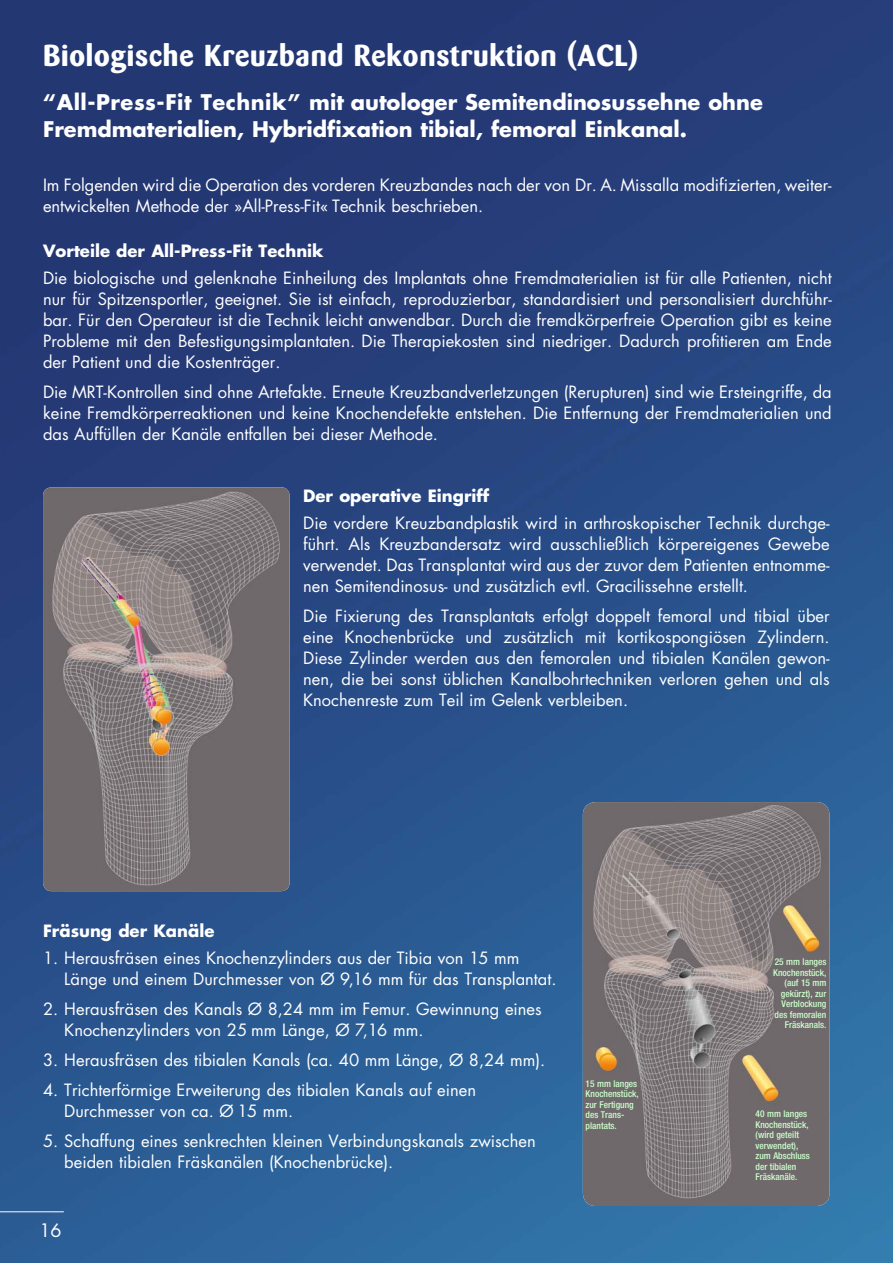
<style>
.page{position:relative;width:893px;height:1263px;background:#fff}
.page>*{position:absolute;margin:0;border:0;box-sizing:border-box;transform-origin:0 0}
.t1{font:700 30px "Barmeno BQ";letter-spacing:.025em;color:#fff}
.t2{font:700 21px/27px "Futura";color:#fff}
.t3{font:18px "Futura";color:#fff}
.t4{font:16.5px/21px "Futura";color:#fff}
.t5{font:700 16.5px "Futura";color:#fff}
.t6{font:500 condensed 9.3px/10.5px "Helvetica Neue";color:#cfc}
</style>
<div class="page">
<img style="left:0;top:0;width:892px;height:1263px">
<hr style="left:0;top:1211px;width:64px;height:1px;background:#fff">
<img style="left:43px;top:487px;width:246px;height:404px;border-radius:9px">
<img style="left:583px;top:802px;width:246px;height:404px;border-radius:13px">
<h1 class="t1" style="left:43px;top:44px;width:596px">Biologische Kreuzband Rekonstruktion (ACL)</h1>
<p class="t2" style="left:43px;top:90px;width:721px">“All-Press-Fit Technik” mit autologer Semitendinosussehne ohne<br>Fremdmaterialien, Hybridfixation tibial, femoral Einkanal.</p>
<p class="t4" style="left:43px;top:176px;width:790px">Im Folgenden wird die Operation des vorderen Kreuzbandes nach der von Dr. A. Missalla modifizierten, weiter&shy;entwickelten Methode der »All-Press-Fit« Technik beschrieben.</p>
<p class="t5" style="left:43px;top:244px;width:282px">Vorteile der All-Press-Fit Technik</p>
<p class="t4" style="left:43px;top:269px;width:790px;text-align:justify">Die biologische und gelenknahe Einheilung des Implantats ohne Fremdmaterialien ist für alle Patienten, nicht nur für Spitzensportler, geeignet. Sie ist einfach, reproduzierbar, standardisiert und personalisiert durchführ&shy;bar. Für den Operateur ist die Technik leicht anwendbar. Durch die fremdkörperfreie Operation gibt es keine Probleme mit den Befestigungsimplantaten. Die Therapiekosten sind niedriger. Dadurch profitieren am Ende der Patient und die Kostenträger.</p>
<p class="t4" style="left:43px;top:383px;width:790px;text-align:justify">Die MRT-Kontrollen sind ohne Artefakte. Erneute Kreuzbandverletzungen (Rerupturen) sind wie Ersteingriffe, da keine Fremdkörperreaktionen und keine Knochendefekte entstehen. Die Entfernung der Fremdmaterialien und das Auffüllen der Kanäle entfallen bei dieser Methode.</p>
<p class="t5" style="left:303px;top:489px;width:188px">Der operative Eingriff</p>
<p class="t4" style="left:303px;top:514px;width:528px;text-align:justify">Die vordere Kreuzbandplastik wird in arthroskopischer Technik durchge&shy;führt. Als Kreuzbandersatz wird ausschließlich körpereigenes Gewebe verwendet. Das Transplantat wird aus der zuvor dem Patienten entnomme&shy;nen Semitendinosus- und zusätzlich evtl. Gracilissehne erstellt.</p>
<p class="t4" style="left:303px;top:607px;width:528px;text-align:justify">Die Fixierung des Transplantats erfolgt doppelt femoral und tibial über eine Knochenbrücke und zusätzlich mit kortikospongiösen Zylindern.<br>Diese Zylinder werden aus den femoralen und tibialen Kanälen gewon&shy;nen, die bei sonst üblichen Kanalbohrtechniken verloren gehen und als Knochenreste zum Teil im Gelenk verbleiben.</p>
<p class="t5" style="left:43px;top:923px;width:173px">Fräsung der Kanäle</p>
<p class="t4" style="left:64px;top:949px;width:493px;text-indent:-21px">1. Herausfräsen eines Knochenzylinders aus der Tibia von 15 mm<br>Länge und einem Durchmesser von Ø 9,16 mm für das Transplantat.</p>
<p class="t4" style="left:64px;top:1000px;width:479px;text-indent:-21px">2. Herausfräsen des Kanals Ø 8,24 mm im Femur. Gewinnung eines<br>Knochenzylinders von 25 mm Länge, Ø 7,16 mm.</p>
<p class="t4" style="left:43px;top:1051px;width:503px">3. Herausfräsen des tibialen Kanals (ca. 40 mm Länge, Ø 8,24 mm).</p>
<p class="t4" style="left:64px;top:1081px;width:413px;text-indent:-21px">4. Trichterförmige Erweiterung des tibialen Kanals auf einen<br>Durchmesser von ca. Ø 15 mm.</p>
<p class="t4" style="left:64px;top:1132px;width:473px;text-indent:-21px">5. Schaffung eines senkrechten kleinen Verbindungskanals zwischen beiden tibialen Fräskanälen (Knochenbrücke).</p>
<p class="t3" style="left:39px;top:1222px;width:24px">16</p>
<p class="t6" style="left:585px;top:1079px;width:55px">15 mm langes<br>Knochenstück, zur Fertigung des Trans&shy;plantats.</p>
<p class="t6" style="left:773px;top:958px;width:55px;text-align:right">25 mm langes<br>Knochenstück, (auf 15 mm gekürzt), zur<br>Verblockung des femoralen<br>Fräskanals.</p>
<p class="t6" style="left:755px;top:1109px;width:56px">40 mm langes<br>Knochenstück, (wird geteilt verwendet), zum Abschluss der tibialen<br>Fräskanäle.</p>
</div>
